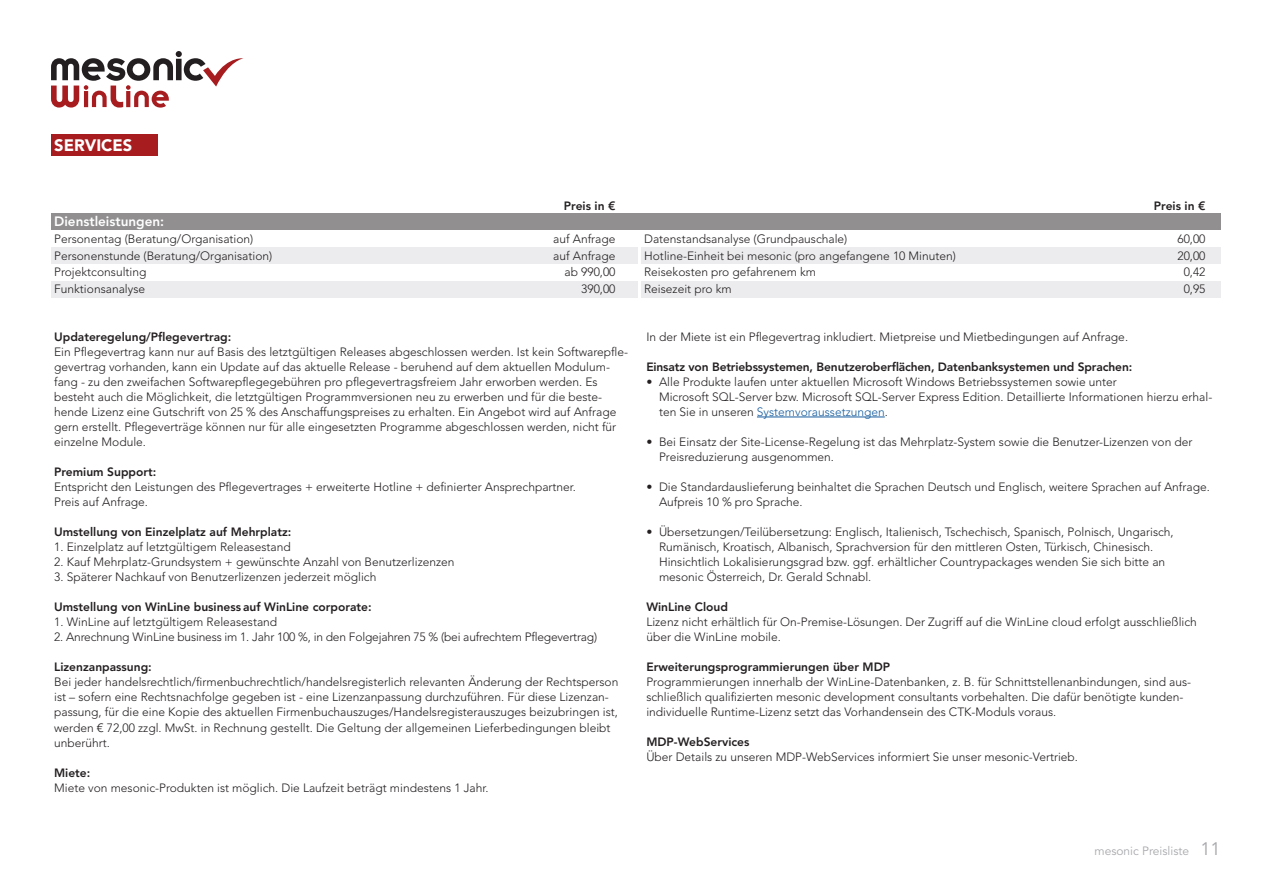
<style>
.page{position:relative;width:1263px;height:893px;background:#fff}
.page>*{position:absolute;margin:0;border:0;box-sizing:border-box;transform-origin:0 0}
.t1{font:900 16.5px "Avenir LT Pro";color:#fff}
.t2{font:800 13.5px "Avenir LT Pro";color:#fff}
.t3{font:300 12px/15px "Avenir LT Pro";color:#231f20}
.t4{font:800 12px "Avenir LT Pro";color:#231f20}
.t5{font:12px "Avenir LT Pro";color:#a8a9ad}
.s1{font-weight:400}
.s2{color:#175d9e}
.s3{font-size:18px}
</style>
<div class="page">
<div style="left:51px;top:214px;width:1169px;height:16px;background:#918f8f"></div>
<div style="left:51px;top:134px;width:106px;height:21px;background:#a61c1f"></div>
<svg style="left:51px;top:51px;width:193px;height:57px"></svg>
<div style="left:51px;top:248px;width:1169px;height:16px;background:#ececee"></div>
<div style="left:51px;top:281px;width:1169px;height:16px;background:#ececee"></div>
<hr style="left:757px;top:417px;width:128px;height:1px;background:#175d9e">
<hr style="left:638px;top:230px;width:3px;height:112px;background:#fff">
<p class="t1" style="left:54px;top:135px;width:80px">SERVICES</p>
<p class="t4" style="left:564px;top:199px;width:53px">Preis in €</p>
<p class="t2" style="left:54px;top:214px;width:112px">Dienstleistungen:</p>
<p class="t3" style="left:54px;top:231px;width:201px">Personentag (Beratung/Organisation)</p>
<p class="t3" style="left:553px;top:231px;width:64px">auf Anfrage</p>
<p class="t3" style="left:54px;top:248px;width:220px">Personenstunde (Beratung/Organisation)</p>
<p class="t3" style="left:553px;top:248px;width:64px">auf Anfrage</p>
<p class="t3" style="left:54px;top:264px;width:94px">Projektconsulting</p>
<p class="t3" style="left:564px;top:264px;width:52px">ab 990,00</p>
<p class="t3" style="left:54px;top:281px;width:92px">Funktionsanalyse</p>
<p class="t3" style="left:581px;top:281px;width:36px">390,00</p>
<p class="t4" style="left:54px;top:329px;width:179px">Updateregelung/Pflegevertrag:</p>
<p class="t3" style="left:54px;top:344px;width:575px">Ein Pflegevertrag kann nur auf Basis des letztgültigen Releases abgeschlossen werden. Ist kein Softwarepfle&shy;gevertrag vorhanden, kann ein Update auf das aktuelle Release - beruhend auf dem aktuellen Modulum&shy;fang - zu den zweifachen Softwarepflegegebühren pro pflegevertragsfreiem Jahr erworben werden. Es besteht auch die Möglichkeit, die letztgültigen Programmversionen neu zu erwerben und für die beste&shy;hende Lizenz eine Gutschrift von 25 % des Anschaffungspreises zu erhalten. Ein Angebot wird auf Anfrage gern erstellt. Pflegeverträge können nur für alle eingesetzten Programme abgeschlossen werden, nicht für einzelne Module.</p>
<p class="t4" style="left:54px;top:464px;width:104px">Premium Support:</p>
<p class="t3" style="left:54px;top:479px;width:523px">Entspricht den Leistungen des Pflegevertrages + erweiterte Hotline + definierter Ansprechpartner.</p>
<p class="t3" style="left:54px;top:494px;width:95px">Preis auf Anfrage.</p>
<p class="t4" style="left:54px;top:524px;width:239px">Umstellung von Einzelplatz auf Mehrplatz:</p>
<p class="t3" style="left:54px;top:539px;width:238px">1. Einzelplatz auf letztgültigem Releasestand</p>
<p class="t3" style="left:54px;top:554px;width:402px">2. Kauf Mehrplatz-Grundsystem + gewünschte Anzahl von Benutzerlizenzen</p>
<p class="t3" style="left:54px;top:569px;width:324px">3. Späterer Nachkauf von Benutzerlizenzen jederzeit möglich</p>
<p class="t4" style="left:54px;top:599px;width:319px">Umstellung von WinLine business auf WinLine corporate:</p>
<p class="t3" style="left:54px;top:614px;width:225px">1. WinLine auf letztgültigem Releasestand</p>
<p class="t3" style="left:54px;top:629px;width:544px">2. Anrechnung WinLine business im 1. Jahr 100 %, in den Folgejahren 75 % (bei aufrechtem Pflegevertrag)</p>
<p class="t4" style="left:54px;top:659px;width:99px">Lizenzanpassung:</p>
<p class="t3" style="left:54px;top:674px;width:566px">Bei jeder handelsrechtlich/firmenbuchrechtlich/handelsregisterlich relevanten Änderung der Rechtsperson ist – sofern eine Rechtsnachfolge gegeben ist - eine Lizenzanpassung durchzuführen. Für diese Lizenzan&shy;passung, für die eine Kopie des aktuellen Firmenbuchauszuges/Handelsregisterauszuges beizubringen ist,</p>
<p class="t3" style="left:54px;top:721px;width:558px">werden <span class="s1">€</span> 72,00 zzgl. MwSt. in Rechnung gestellt. Die Geltung der allgemeinen Lieferbedingungen bleibt unberührt.</p>
<p class="t4" style="left:54px;top:766px;width:38px">Miete:</p>
<p class="t3" style="left:54px;top:781px;width:436px">Miete von mesonic-Produkten ist möglich. Die Laufzeit beträgt mindestens 1 Jahr.</p>
<p class="t4" style="left:1154px;top:199px;width:53px">Preis in €</p>
<p class="t3" style="left:644px;top:231px;width:205px">Datenstandsanalyse (Grundpauschale)</p>
<p class="t3" style="left:1177px;top:231px;width:30px">60,00</p>
<p class="t3" style="left:644px;top:248px;width:313px">Hotline-Einheit bei mesonic (pro angefangene 10 Minuten)</p>
<p class="t3" style="left:1177px;top:248px;width:30px">20,00</p>
<p class="t3" style="left:644px;top:264px;width:173px">Reisekosten pro gefahrenem km</p>
<p class="t3" style="left:1184px;top:264px;width:23px">0,42</p>
<p class="t3" style="left:644px;top:281px;width:89px">Reisezeit pro km</p>
<p class="t3" style="left:1184px;top:281px;width:23px">0,95</p>
<p class="t3" style="left:646px;top:329px;width:483px">In der Miete ist ein Pflegevertrag inkludiert. Mietpreise und Mietbedingungen auf Anfrage.</p>
<p class="t4" style="left:646px;top:359px;width:487px">Einsatz von Betriebssystemen, Benutzeroberflächen, Datenbanksystemen und Sprachen:</p>
<p class="t3" style="left:659px;top:374px;width:555px;text-indent:-13px">• Alle Produkte laufen unter aktuellen Microsoft Windows Betriebssystemen sowie unter<br>Microsoft SQL-Server bzw. Microsoft SQL-Server Express Edition. Detaillierte Informationen hierzu erhal&shy;ten Sie in unseren <span class="s2">Systemvoraussetzungen</span>.</p>
<p class="t3" style="left:659px;top:434px;width:535px;text-indent:-13px">• Bei Einsatz der Site-License-Regelung ist das Mehrplatz-System sowie die Benutzer-Lizenzen von der<br>Preisreduzierung ausgenommen.</p>
<p class="t3" style="left:646px;top:479px;width:565px">• Die Standardauslieferung beinhaltet die Sprachen Deutsch und Englisch, weitere Sprachen auf Anfrage.</p>
<p class="t3" style="left:659px;top:494px;width:145px">Aufpreis 10 % pro Sprache.</p>
<p class="t3" style="left:659px;top:524px;width:516px;text-indent:-13px">• Übersetzungen/Teilübersetzung: Englisch, Italienisch, Tschechisch, Spanisch, Polnisch, Ungarisch,<br>Rumänisch, Kroatisch, Albanisch, Sprachversion für den mittleren Osten, Türkisch, Chinesisch.</p>
<p class="t3" style="left:659px;top:554px;width:508px">Hinsichtlich Lokalisierungsgrad bzw. ggf. erhältlicher Countrypackages wenden Sie sich bitte an mesonic Österreich, Dr. Gerald Schnabl.</p>
<p class="t4" style="left:646px;top:599px;width:83px">WinLine Cloud</p>
<p class="t3" style="left:646px;top:614px;width:552px">Lizenz nicht erhältlich für On-Premise-Lösungen. Der Zugriff auf die WinLine cloud erfolgt ausschließlich</p>
<p class="t3" style="left:646px;top:629px;width:136px">über die WinLine mobile.</p>
<p class="t4" style="left:646px;top:659px;width:245px">Erweiterungsprogrammierungen über MDP</p>
<p class="t3" style="left:646px;top:674px;width:546px">Programmierungen innerhalb der WinLine-Datenbanken, z. B. für Schnittstellenanbindungen, sind aus&shy;schließlich qualifizierten mesonic development consultants vorbehalten. Die dafür benötigte kunden&shy;individuelle Runtime-Lizenz setzt das Vorhandensein des CTK-Moduls voraus.</p>
<p class="t4" style="left:646px;top:734px;width:105px">MDP-WebServices</p>
<p class="t3" style="left:646px;top:749px;width:433px">Über Details zu unseren MDP-WebServices informiert Sie unser mesonic-Vertrieb.</p>
<p class="t5" style="left:1094px;top:843px;width:127px">mesonic Preisliste <span class="s3">11</span></p>
</div>
